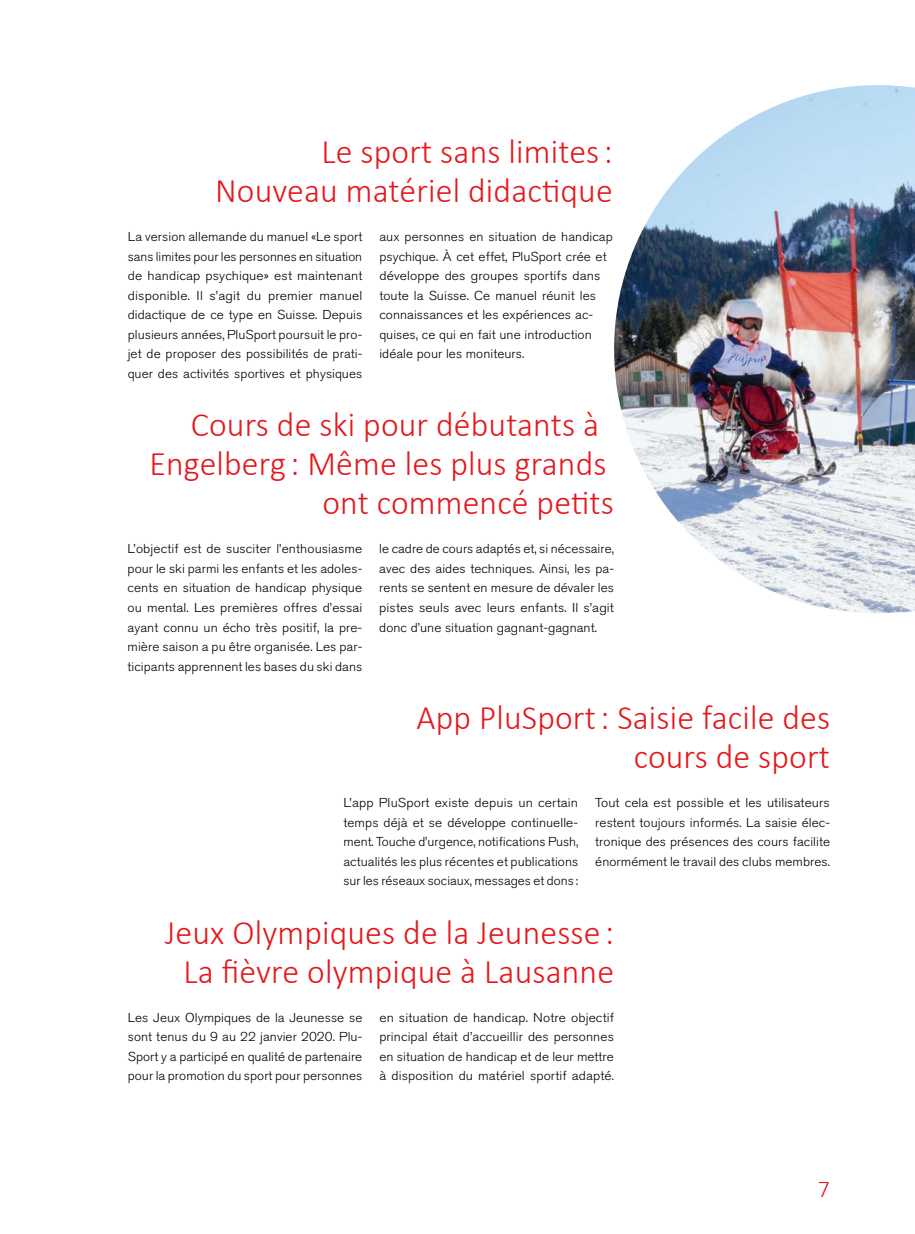
<style>
.page{position:relative;width:915px;height:1234px;background:#fff}
.page>*{position:absolute;margin:0;border:0;box-sizing:border-box;transform-origin:0 0}
.französisch_01_haupttitel_kleiner_f{font:300 34.5px/39px "Calibri";letter-spacing:.005em;color:#e4181c;text-align:right}
.t1{font:300 24px "Calibri";color:#e4181c}
.französisch_01_lauftext_oe_f{font:300 12.9px/19.5px "Akzidenz Grotesk BE";letter-spacing:.005em;color:#000;text-align:justify;scale:1.05 1}
.französisch_01_lauftext_oe_f-2{font:300 12.9px/19.5px "Akzidenz Grotesk BE";letter-spacing:.005em;color:#000;text-align:justify;scale:1.07 1}
.französisch_01_lauftext_oe_f-3{font:300 12.9px/19.5px "Akzidenz Grotesk BE";letter-spacing:.005em;color:#000;scale:1.06 1}
</style>
<div class="page">
<img style="left:614px;top:85px;width:300px;height:528px">
<h2 class="französisch_01_haupttitel_kleiner_f" style="left:215px;top:130px;width:399px">Le sport sans limites:<br>Nouveau -matériel didactique</h2>
<p class="französisch_01_lauftext_oe_f" style="left:128px;top:227px;width:225px">La version allemande du manuel «Le sport sans limites pour les personnes en situation de handicap psychique» est maintenant disponible. Il s’agit du premier manuel didactique de ce type en Suisse. Depuis plusieurs années, PluSport poursuit le pro&shy;jet de proposer des possibilités de prati&shy;quer des activités sportives et physiques</p>
<p class="französisch_01_lauftext_oe_f-3" style="left:379px;top:227px;width:222px">aux personnes en situation de handicap psychique. À cet effet, PluSport crée et développe des groupes sportifs dans toute la Suisse. Ce manuel réunit les connaissances et les expériences ac&shy;quises, ce qui en fait une introduction idéale pour les moniteurs.</p>
<h2 class="französisch_01_haupttitel_kleiner_f" style="left:191px;top:403px;width:409px">Cours de ski pour débutants à</h2>
<h2 class="französisch_01_haupttitel_kleiner_f" style="left:149px;top:442px;width:458px">Engelberg : Même les plus grands</h2>
<h2 class="französisch_01_haupttitel_kleiner_f" style="left:322px;top:481px;width:293px">ont commencé petits</h2>
<p class="französisch_01_lauftext_oe_f-3" style="left:127px;top:539px;width:223px;text-align:justify">L’objectif est de susciter l’enthousiasme pour le ski parmi les enfants et les adoles&shy;cents en situation de handicap physique ou mental. Les premières offres d’essai ayant connu un écho très positif, la pre&shy;mière saison a pu être organisée. Les par&shy;ticipants apprennent les bases du ski dans</p>
<p class="französisch_01_lauftext_oe_f" style="left:379px;top:539px;width:225px">le cadre de cours adaptés et, si nécessaire, avec des aides techniques. Ainsi, les pa&shy;rents se sentent en mesure de dévaler les pistes seuls avec leurs enfants. Il s’agit donc d’une situation gagnant-gagnant.</p>
<h2 class="französisch_01_haupttitel_kleiner_f" style="left:416px;top:696px;width:415px">App PluSport: Saisie facile des cours de sport</h2>
<p class="französisch_01_lauftext_oe_f-2" style="left:343px;top:793px;width:221px">L’app PluSport existe depuis un certain temps déjà et se développe continuelle&shy;ment. Touche d’urgence, notifications Push, actualités les plus récentes et publications sur les réseaux sociaux, messages et dons :</p>
<p class="französisch_01_lauftext_oe_f-2" style="left:595px;top:793px;width:221px">Tout cela est possible et les utilisateurs restent toujours informés. La saisie élec&shy;tronique des présences des cours facilite énormément le travail des clubs membres.</p>
<h2 class="französisch_01_haupttitel_kleiner_f" style="left:165px;top:910px;width:450px;text-align:center">Jeux Olympiques de la Jeunesse :<br>La fièvre olympique à Lausanne</h2>
<p class="französisch_01_lauftext_oe_f" style="left:128px;top:1007px;width:225px">Les Jeux Olympiques de la Jeunesse se sont tenus du 9 au 22 janvier 2020. Plu-Sport y a participé en qualité de partenaire pour la promotion du sport pour personnes</p>
<p class="französisch_01_lauftext_oe_f-2" style="left:379px;top:1007px;width:221px">en situation de handicap. Notre objectif principal était d’accueillir des personnes en situation de handicap et de leur mettre à disposition du matériel sportif adapté.</p>
<h2 class="t1" style="left:817px;top:1174px;width:14px">7</h2>
</div>
